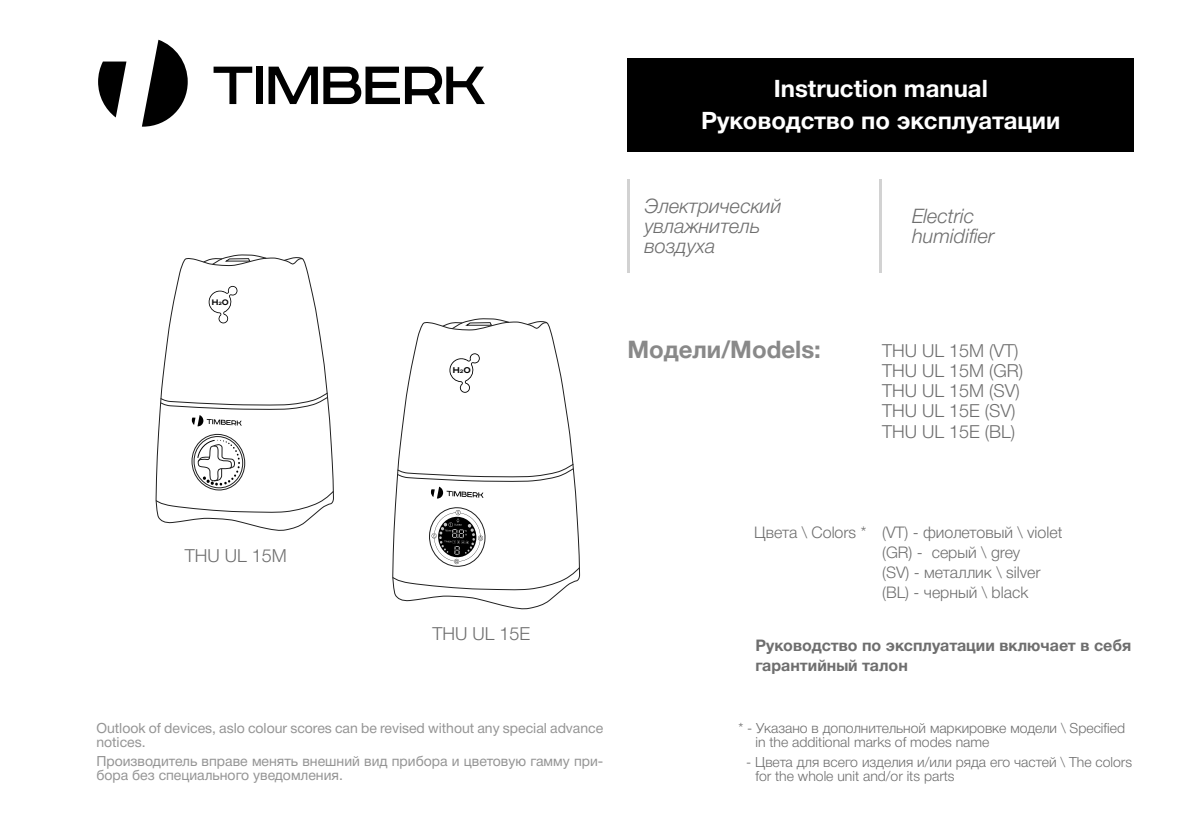
<style>
.page{position:relative;width:1191px;height:840px;background:#fff}
.page>*{position:absolute;margin:0;border:0;box-sizing:border-box;transform-origin:0 0}
.t1{font:700 24px/31.4px "Helvetica Neue Cyr";color:#fff;text-align:center}
.t2{font:700 24px "Helvetica Neue";color:#898989}
.t3{font:italic 300 20px/19.6px "Helvetica Neue Cyr";color:#6e6e6e}
.t4{font:300 18px/20px "Helvetica Neue Cyr";color:#6e6e6e}
.t5{font:300 16px/20px "Helvetica Neue Cyr";color:#6e6e6e}
.t6{font:700 16px/20px "Helvetica Neue Cyr";color:#6e6e6e}
.t7{font:14px/14px "Helvetica Neue Cyr";color:#949494}
.t8{font:300 14px/14px "Helvetica Neue Cyr";color:#6e6e6e}
.t9{font:700 10.6px "Road Radio";color:#000}
.t10{font:700 10px "Road Radio";color:#000}
.s1{font-size:5.8px}
.s2{font-size:6.2px}
</style>
<div class="page">
<div style="left:627px;top:58px;width:507px;height:93px;background:#000"></div>
<hr style="left:627px;top:179px;width:3px;height:93px;background:#d2d2d2">
<hr style="left:879px;top:179px;width:3px;height:93px;background:#d2d2d2">
<svg style="left:142px;top:40px;width:46px;height:87px"></svg>
<svg style="left:98px;top:61px;width:28px;height:56px"></svg>
<svg style="left:213px;top:67px;width:39px;height:37px"></svg>
<div style="left:256px;top:67px;width:7px;height:37px;background:#000"></div>
<svg style="left:268px;top:67px;width:217px;height:37px"></svg>
<svg style="left:471px;top:318px;width:31px;height:2px"></svg>
<svg style="left:393px;top:320px;width:184px;height:290px"></svg>
<svg style="left:392px;top:506px;width:188px;height:84px"></svg>
<svg style="left:397px;top:463px;width:177px;height:35px"></svg>
<svg style="left:448px;top:353px;width:32px;height:39px"></svg>
<svg style="left:156px;top:257px;width:176px;height:274px"></svg>
<svg style="left:283px;top:257px;width:20px;height:7px"></svg>
<svg style="left:203px;top:254px;width:64px;height:11px"></svg>
<svg style="left:160px;top:392px;width:168px;height:34px"></svg>
<svg style="left:155px;top:439px;width:179px;height:73px"></svg>
<svg style="left:208px;top:286px;width:29px;height:37px"></svg>
<p class="t10" style="left:212px;top:296px;width:19px">H<span class="s1">2</span>O</p>
<p class="t9" style="left:453px;top:364px;width:20px">H<span class="s2">2</span>O</p>
<h1 class="t1" style="left:701px;top:73px;width:361px">Instruction manual<br>Руководство по эксплуатации</h1>
<h2 class="t3" style="left:644px;top:196px;width:139px">Электрический увлажнитель воздуха</h2>
<h2 class="t3" style="left:912px;top:206px;width:84px">Electric humidifier</h2>
<h1 class="t2" style="left:627px;top:334px;width:195px">Модели/Models:</h1>
<p class="t4" style="left:882px;top:341px;width:143px">THU UL 15M (VT)<br>THU UL 15M (GR)<br>THU UL 15M (SV)<br>THU UL 15E (SV)<br>THU UL 15E (BL)</p>
<p class="t4" style="left:185px;top:546px;width:104px">THU UL 15M</p>
<p class="t4" style="left:432px;top:623px;width:99px">THU UL 15E</p>
<p class="t7" style="left:96px;top:720px;width:508px">Outlook of devices, aslo colour scores can be revised without any special advance notices.</p>
<p class="t7" style="left:96px;top:754px;width:508px">Производитель вправе менять внешний вид прибора и цветовую гамму при&shy;бора без специального уведомления.</p>
<p class="t5" style="left:754px;top:522px;width:114px">Цвета \ Colors *</p>
<p class="t5" style="left:882px;top:522px;width:182px">(VT) - фиолетовый \ violet (GR) - серый \ grey<br>(SV) - металлик \ silver (BL) - черный \ black</p>
<p class="t6" style="left:755px;top:635px;width:377px">Руководство по эксплуатации включает в себя гарантийный талон</p>
<p class="t8" style="left:755px;top:720px;width:371px;text-indent:-17px">* - Указано в дополнительной маркировке модели \ Specified in the additional marks of modes name</p>
<p class="t8" style="left:755px;top:754px;width:378px;text-indent:-9px">- Цвета для всего изделия и/или ряда его частей \ The colors for the whole unit and/or its parts</p>
</div>
